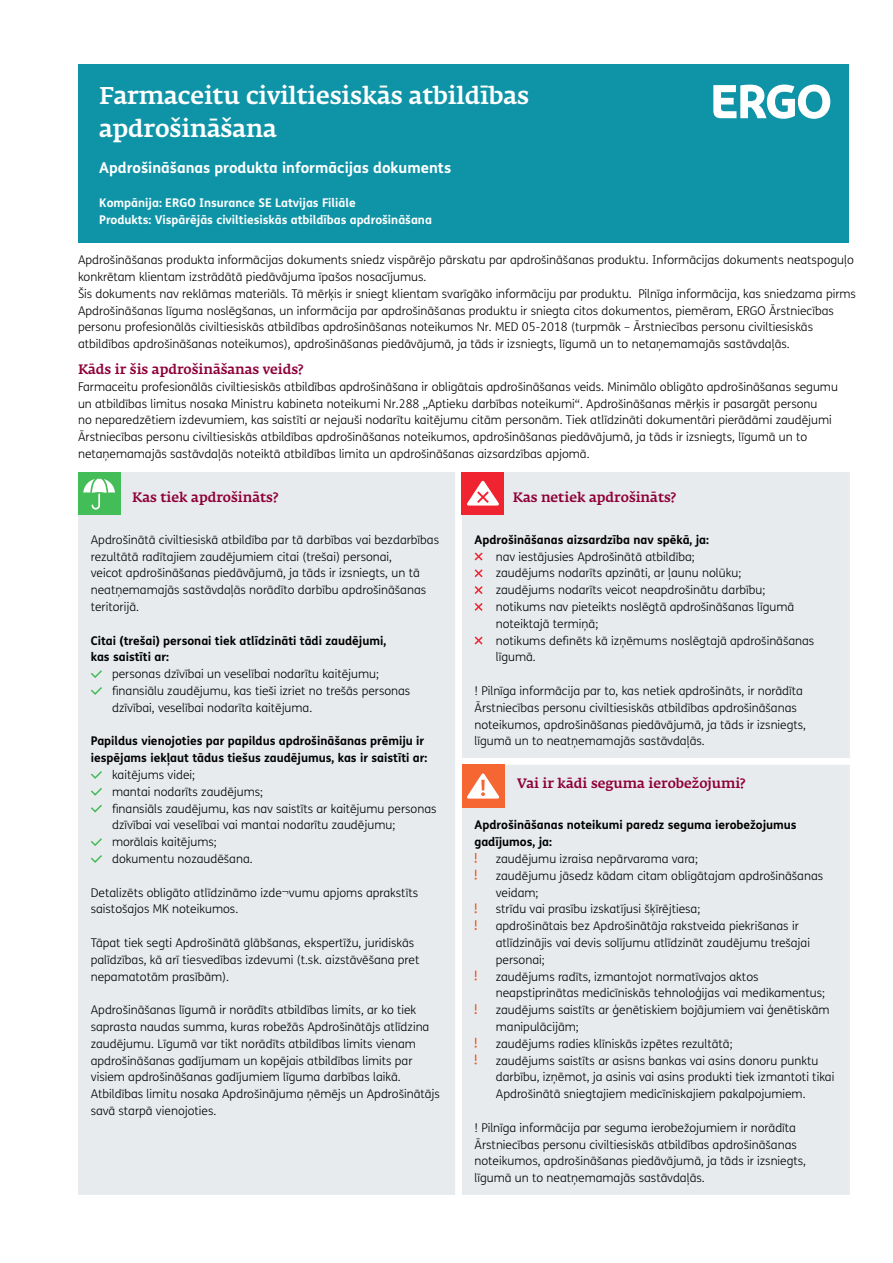
<style>
.page{position:relative;width:893px;height:1263px;background:#fff}
.page>*{position:absolute;margin:0;border:0;box-sizing:border-box;transform-origin:0 0}
.t1{font:500 24px/33.6px "Fedra Serif A Pro";letter-spacing:-.005em;color:#fff}
.t2{font:700 15px "FS Me";color:#fff}
.t3{font:500 13.5px "Fedra Serif A Pro";color:#8e0038}
.t4{font:300 12px/16.8px "FS Me";color:#000}
.t5{font:700 12px/16.8px "FS Me";color:#000}
.t6{font:700 12px/16.8px "FS Me";color:#fff}
</style>
<div class="page">
<div style="left:78px;top:64px;width:770px;height:178px;background:#0f94a7"></div>
<svg style="left:713px;top:85px;width:117px;height:34px"></svg>
<div style="left:78px;top:472px;width:377px;height:723px;background:#e8ebee"></div>
<div style="left:461px;top:472px;width:389px;height:723px;background:#e8ebee"></div>
<div style="left:78px;top:472px;width:42px;height:42px;background:#42bd57"></div>
<svg style="left:83px;top:478px;width:32px;height:32px"></svg>
<div style="left:462px;top:472px;width:42px;height:42px;background:#f02430"></div>
<svg style="left:467px;top:481px;width:32px;height:24px"></svg>
<svg style="left:89px;top:669px;width:15px;height:10px"></svg>
<svg style="left:89px;top:685px;width:15px;height:11px"></svg>
<svg style="left:89px;top:769px;width:15px;height:11px"></svg>
<svg style="left:89px;top:786px;width:15px;height:11px"></svg>
<svg style="left:89px;top:803px;width:15px;height:11px"></svg>
<svg style="left:89px;top:837px;width:15px;height:10px"></svg>
<svg style="left:89px;top:853px;width:15px;height:11px"></svg>
<svg style="left:473px;top:551px;width:11px;height:11px"></svg>
<svg style="left:473px;top:568px;width:11px;height:44px"></svg>
<svg style="left:473px;top:635px;width:11px;height:11px"></svg>
<div style="left:462px;top:764px;width:42px;height:43px;background:#f56633"></div>
<svg style="left:467px;top:773px;width:32px;height:25px"></svg>
<svg style="left:475px;top:853px;width:2px;height:10px"></svg>
<svg style="left:475px;top:870px;width:2px;height:10px"></svg>
<svg style="left:475px;top:903px;width:2px;height:10px"></svg>
<svg style="left:475px;top:920px;width:2px;height:10px"></svg>
<svg style="left:475px;top:970px;width:2px;height:10px"></svg>
<svg style="left:475px;top:1004px;width:2px;height:10px"></svg>
<svg style="left:475px;top:1038px;width:2px;height:10px"></svg>
<svg style="left:475px;top:1054px;width:2px;height:10px"></svg>
<h1 class="t1" style="left:99px;top:79px;width:431px">Farmaceitu civiltiesiskās atbildības apdrošināšana</h1>
<p class="t2" style="left:99px;top:156px;width:353px">Apdrošināšanas produkta informācijas dokuments</p>
<p class="t6" style="left:99px;top:194px;width:334px">Kompānija: ERGO Insurance SE Latvijas Filiāle<br>Produkts: Vispārējās civiltiesiskās atbildības apdrošināšana</p>
<p class="t4" style="left:78px;top:251px;width:779px">Apdrošināšanas produkta informācijas dokuments sniedz vispārējo pārskatu par apdrošināšanas produktu. Informācijas dokuments neatspoguļo konkrētam klientam izstrādātā piedāvājuma īpašos nosacījumus.<br>Šis dokuments nav reklāmas materiāls. Tā mērķis ir sniegt klientam svarīgāko informāciju par produktu. Pilnīga informācija, kas sniedzama pirms Apdrošināšanas līguma noslēgšanas, un informācija par apdrošināšanas produktu ir sniegta citos dokumentos, piemēram, ERGO Ārstniecības personu profesionālās civiltiesiskās atbildības apdrošināšanas noteikumos Nr. MED 05-2018 (turpmāk – Ārstniecības personu civiltiesiskās atbildības apdrošināšanas noteikumos), apdrošināšanas piedāvājumā, ja tāds ir izsniegts, līgumā un to netaņemamajās sastāvdaļās.</p>
<p class="t3" style="left:78px;top:361px;width:227px">Kāds ir šis apdrošināšanas veids?</p>
<p class="t4" style="left:78px;top:378px;width:761px">Farmaceitu profesionālās civiltiesiskās atbildības apdrošināšana ir obligātais apdrošināšanas veids. Minimālo obligāto apdrošināšanas segumu un atbildības limitus nosaka Ministru kabineta noteikumi Nr.288 „Aptieku darbības noteikumi“. Apdrošināšanas mērķis ir pasargāt personu<br>no neparedzētiem izdevumiem, kas saistīti ar nejauši nodarītu kaitējumu citām personām. Tiek atlīdzināti dokumentāri pierādāmi zaudējumi Ārstniecības personu civiltiesiskās atbildības apdrošināšanas noteikumos, apdrošināšanas piedāvājumā, ja tāds ir izsniegts, līgumā un to netaņemamajās sastāvdaļās noteiktā atbildības limita un apdrošināšanas aizsardzības apjomā.</p>
<p class="t3" style="left:132px;top:490px;width:147px">Kas tiek apdrošināts?</p>
<p class="t3" style="left:513px;top:490px;width:165px">Kas netiek apdrošināts?</p>
<p class="t4" style="left:91px;top:531px;width:350px">Apdrošinātā civiltiesiskā atbildība par tā darbības vai bezdarbības rezultātā radītajiem zaudējumiem citai (trešai) personai,<br>veicot apdrošināšanas piedāvājumā, ja tāds ir izsniegts, un tā neatņemamajās sastāvdaļās norādīto darbību apdrošināšanas teritorijā.</p>
<p class="t5" style="left:91px;top:631px;width:297px">Citai (trešai) personai tiek atlīdzināti tādi zaudējumi, kas saistīti ar:</p>
<p class="t4" style="left:112px;top:665px;width:300px">personas dzīvībai un veselībai nodarītu kaitējumu; finansiālu zaudējumu, kas tieši izriet no trešās personas dzīvībai, veselībai nodarīta kaitējuma.</p>
<p class="t5" style="left:91px;top:732px;width:338px">Papildus vienojoties par papildus apdrošināšanas prēmiju ir iespējams iekļaut tādus tiešus zaudējumus, kas ir saistīti ar:</p>
<p class="t4" style="left:112px;top:766px;width:326px">kaitējums videi;<br>mantai nodarīts zaudējums;<br>finansiāls zaudējumu, kas nav saistīts ar kaitējumu personas dzīvībai vai veselībai vai mantai nodarītu zaudējumu; morālais kaitējums;<br>dokumentu nozaudēšana.</p>
<p class="t4" style="left:91px;top:884px;width:329px">Detalizēts obligāto atlīdzināmo izde¬vumu apjoms aprakstīts saistošajos MK noteikumos.</p>
<p class="t4" style="left:91px;top:934px;width:330px">Tāpat tiek segti Apdrošinātā glābšanas, ekspertīžu, juridiskās palīdzības, kā arī tiesvedības izdevumi (t.sk. aizstāvēšana pret nepamatotām prasībām).</p>
<p class="t4" style="left:91px;top:1001px;width:351px">Apdrošināšanas līgumā ir norādīts atbildības limits, ar ko tiek saprasta naudas summa, kuras robežās Apdrošinātājs atlīdzina zaudējumu. Līgumā var tikt norādīts atbildības limits vienam apdrošināšanas gadījumam un kopējais atbildības limits par visiem apdrošināšanas gadījumiem līguma darbības laikā.<br>Atbildības limitu nosaka Apdrošinājuma ņēmējs un Apdrošinātājs savā starpā vienojoties.</p>
<p class="t5" style="left:475px;top:530px;width:236px">Apdrošināšanas aizsardzība nav spēkā, ja:</p>
<p class="t4" style="left:496px;top:548px;width:320px">nav iestājusies Apdrošinātā atbildība;<br>zaudējums nodarīts apzināti, ar ļaunu nolūku;<br>zaudējums nodarīts veicot neapdrošinātu darbību; notikums nav pieteikts noslēgtā apdrošināšanas līgumā noteiktajā termiņā;<br>notikums definēts kā izņēmums noslēgtajā apdrošināšanas līgumā.</p>
<p class="t4" style="left:475px;top:682px;width:333px">! Pilnīga informācija par to, kas netiek apdrošināts, ir norādīta Ārstniecības personu civiltiesiskās atbildības apdrošināšanas noteikumos, apdrošināšanas piedāvājumā, ja tāds ir izsniegts, līgumā un to neatņemamajās sastāvdaļās.</p>
<p class="t3" style="left:517px;top:775px;width:230px">Vai ir kādi seguma ierobežojumi?</p>
<p class="t5" style="left:475px;top:816px;width:324px">Apdrošināšanas noteikumi paredz seguma ierobežojumus gadījumos, ja:</p>
<p class="t4" style="left:496px;top:850px;width:340px">zaudējumu izraisa nepārvarama vara;<br>zaudējumu jāsedz kādam citam obligātajam apdrošināšanas veidam;<br>strīdu vai prasību izskatījusi šķīrējtiesa;<br>apdrošinātais bez Apdrošinātāja rakstveida piekrišanas ir atlīdzinājis vai devis solījumu atlīdzināt zaudējumu trešajai personai;<br>zaudējums radīts, izmantojot normatīvajos aktos neapstiprinātas medicīniskās tehnoloģijas vai medikamentus; zaudējums saistīts ar ģenētiskiem bojājumiem vai ģenētiskām manipulācijām;<br>zaudējums radies klīniskās izpētes rezultātā;<br>zaudējums saistīts ar asisns bankas vai asins donoru punktu darbību, izņēmot, ja asinis vai asins produkti tiek izmantoti tikai Apdrošinātā sniegtajiem medicīniskajiem pakalpojumiem.</p>
<p class="t4" style="left:475px;top:1119px;width:333px">! Pilnīga informācija par seguma ierobežojumiem ir norādīta Ārstniecības personu civiltiesiskās atbildības apdrošināšanas noteikumos, apdrošināšanas piedāvājumā, ja tāds ir izsniegts, līgumā un to neatņemamajās sastāvdaļās.</p>
</div>
